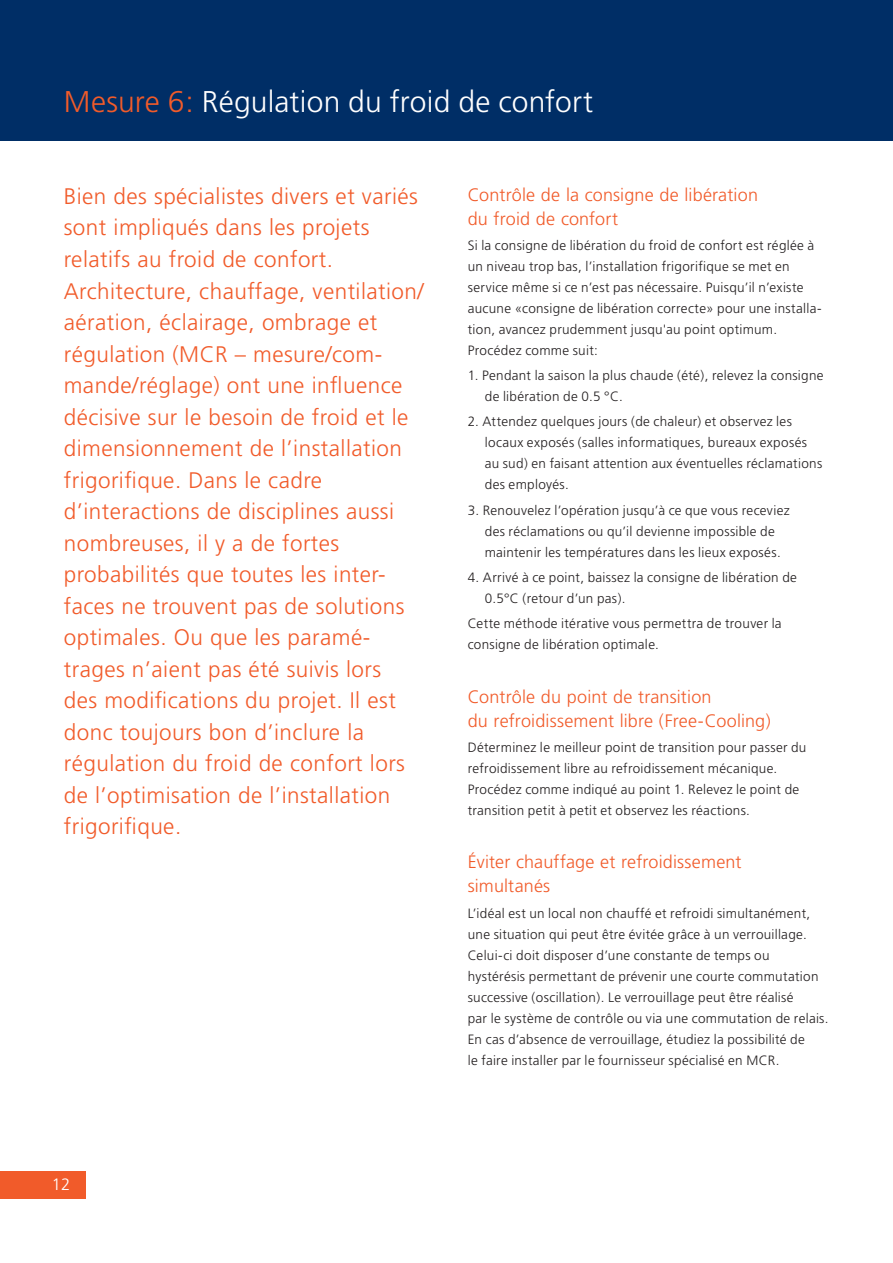
<style>
.page{position:relative;width:893px;height:1263px;background:#fff}
.page>*{position:absolute;margin:0;border:0;box-sizing:border-box;transform-origin:0 0}
.t1{font:300 30px "Frutiger";letter-spacing:.005em;color:#fff}
.t2{font:300 22.5px/31.5px "Frutiger";letter-spacing:.02em;color:#f15b2a}
.t3{font:300 18px/24px "Frutiger";letter-spacing:.01em;color:#f15b2a}
.t4{font:300 16.5px "Frutiger";color:#fff}
.t5{font:300 13.5px/21px "Frutiger";letter-spacing:.025em;color:#231f20}
.s1{color:#f15b2a}
</style>
<div class="page">
<div style="left:0;top:1171px;width:85px;height:28px;background:#f15b2a"></div>
<div style="left:0;top:0;width:893px;height:140px;background:#002e66"></div>
<h1 class="t1" style="left:64px;top:86px;width:531px"><span class="s1">Mesure 6:</span> Régulation du froid de confort</h1>
<p class="t2" style="left:64px;top:181px;width:361px">Bien des spécialistes divers et variés sont impliqués dans les projets relatifs au froid de confort.<br>Architecture, chauffage, ventilation/ aération, éclairage, ombrage et régulation (MCR – mesure/com&shy;mande/réglage) ont une influence décisive sur le besoin de froid et le dimensionnement de l’installation frigorifique. Dans le cadre d’interactions de disciplines aussi nombreuses, il y a de fortes probabilités que toutes les inter&shy;faces ne trouvent pas de solutions optimales. Ou que les paramé&shy;trages n’aient pas été suivis lors<br>des modifications du projet. Il est donc toujours bon d’inclure la régulation du froid de confort lors de l’optimisation de l’installation frigorifique.</p>
<h3 class="t3" style="left:468px;top:183px;width:292px">Contrôle de la consigne de libération du froid de confort</h3>
<p class="t5" style="left:468px;top:235px;width:355px">Si la consigne de libération du froid de confort est réglée à un niveau trop bas, l’installation frigorifique se met en service même si ce n’est pas nécessaire. Puisqu’il n’existe aucune «consigne de libération correcte» pour une installa&shy;tion, avancez prudemment jusqu'au point optimum.<br>Procédez comme suit:</p>
<p class="t5" style="left:485px;top:365px;width:340px;text-indent:-17px">1. Pendant la saison la plus chaude (été), relevez la consigne de libération de 0.5 °C.</p>
<p class="t5" style="left:485px;top:411px;width:339px;text-indent:-17px">2. Attendez quelques jours (de chaleur) et observez les locaux exposés (salles informatiques, bureaux exposés au sud) en faisant attention aux éventuelles réclamations des employés.</p>
<p class="t5" style="left:485px;top:500px;width:306px;text-indent:-17px">3. Renouvelez l’opération jusqu’à ce que vous receviez des réclamations ou qu’il devienne impossible de maintenir les températures dans les lieux exposés.</p>
<p class="t5" style="left:485px;top:567px;width:314px;text-indent:-17px">4. Arrivé à ce point, baissez la consigne de libération de<br>0.5°C (retour d’un pas).</p>
<p class="t5" style="left:468px;top:613px;width:315px">Cette méthode itérative vous permettra de trouver la consigne de libération optimale.</p>
<h3 class="t3" style="left:468px;top:685px;width:305px">Contrôle du point de transition<br>du refroidissement libre (Free-Cooling)</h3>
<p class="t5" style="left:468px;top:737px;width:340px">Déterminez le meilleur point de transition pour passer du refroidissement libre au refroidissement mécanique.<br>Procédez comme indiqué au point 1. Relevez le point de transition petit à petit et observez les réactions.</p>
<h3 class="t3" style="left:468px;top:850px;width:275px">Éviter chauffage et refroidissement simultanés</h3>
<p class="t5" style="left:468px;top:903px;width:362px">L’idéal est un local non chauffé et refroidi simultanément, une situation qui peut être évitée grâce à un verrouillage.<br>Celui-ci doit disposer d’une constante de temps ou hystérésis permettant de prévenir une courte commutation successive (oscillation). Le verrouillage peut être réalisé<br>par le système de contrôle ou via une commutation de relais.<br>En cas d’absence de verrouillage, étudiez la possibilité de<br>le faire installer par le fournisseur spécialisé en MCR.</p>
<p class="t4" style="left:52px;top:1176px;width:20px">12</p>
</div>
